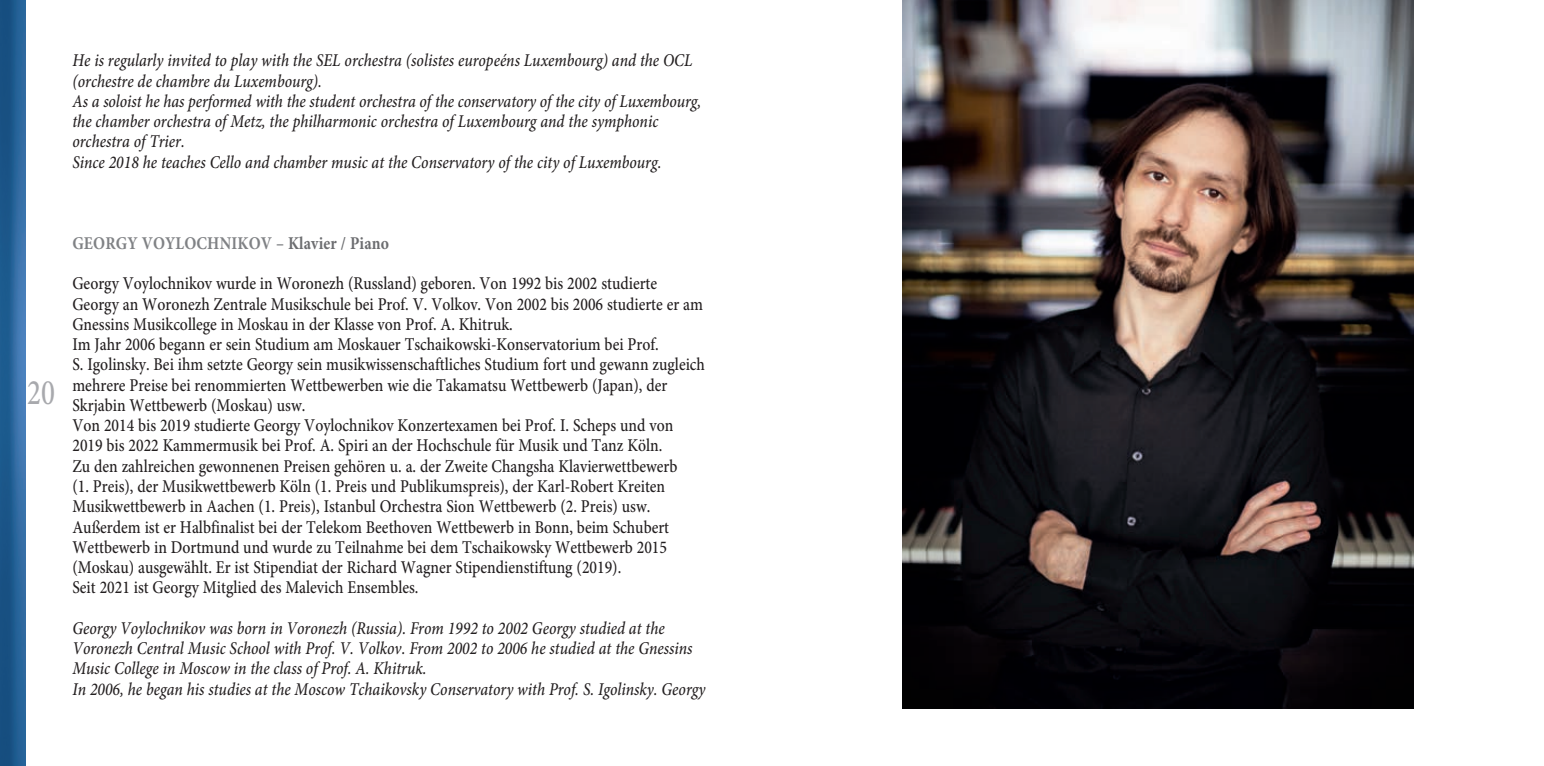
<style>
.page{position:relative;width:1544px;height:766px;background:#fff}
.page>*{position:absolute;margin:0;border:0;box-sizing:border-box;transform-origin:0 0}
.t1{font:500 36px "Minion Pro";color:#a8a9ad;scale:.8 1}
.t2{font:500 18px/20.2px "Minion Pro";color:#231f20;scale:.87 1}
.t3{font:italic 500 18px/20.2px "Minion Pro";color:#231f20;scale:.87 1}
.t4{font:700 18px "Minion Pro";letter-spacing:.01em;color:#808285;scale:.87 1}
.s1{color:#6c6d70}
</style>
<div class="page">
<img style="left:0;top:0;width:26px;height:765px">
<img style="left:902px;top:0;width:511px;height:708px">
<p class="t3" style="left:72px;top:52px;width:714px">He is regularly invited to play with the SEL orchestra (solistes europeéns Luxembourg) and the OCL (orchestre de chambre du Luxembourg).</p>
<p class="t3" style="left:72px;top:93px;width:724px">As a soloist he has performed with the student orchestra of the conservatory of the city of Luxembourg, the chamber orchestra of Metz, the philharmonic orchestra of Luxembourg and the symphonic orchestra of Trier.</p>
<p class="t3" style="left:72px;top:153px;width:678px">Since 2018 he teaches Cello and chamber music at the Conservatory of the city of Luxembourg.</p>
<p class="t1" style="left:27px;top:378px;width:36px">20</p>
<p class="t4" style="left:72px;top:236px;width:365px">GEORGY VOYLOCHNIKOV – <span class="s1">Klavier / Piano</span></p>
<p class="t2" style="left:72px;top:275px;width:726px">Georgy Voylochnikov wurde in Woronezh (Russland) geboren. Von 1992 bis 2002 studierte<br>Georgy an Woronezh Zentrale Musikschule bei Prof. V. Volkov. Von 2002 bis 2006 studierte er am<br>Gnessins Musikcollege in Moskau in der Klasse von Prof. A. Khitruk.</p>
<p class="t2" style="left:72px;top:336px;width:675px">Im Jahr 2006 begann er sein Studium am Moskauer Tschaikowski-Konservatorium bei Prof.</p>
<p class="t2" style="left:72px;top:356px;width:728px">S. Igolinsky. Bei ihm setzte Georgy sein musikwissenschaftliches Studium fort und gewann zugleich mehrere Preise bei renommierten Wettbewerben wie die Takamatsu Wettbewerb (Japan), der<br>Skrjabin Wettbewerb (Moskau) usw.</p>
<p class="t2" style="left:72px;top:417px;width:692px">Von 2014 bis 2019 studierte Georgy Voylochnikov Konzertexamen bei Prof. I. Scheps und von<br>2019 bis 2022 Kammermusik bei Prof. A. Spiri an der Hochschule für Musik und Tanz Köln.</p>
<p class="t2" style="left:72px;top:457px;width:697px">Zu den zahlreichen gewonnenen Preisen gehören u. a. der Zweite Changsha Klavierwettbewerb</p>
<p class="t2" style="left:72px;top:477px;width:683px">(1. Preis), der Musikwettbewerb Köln (1. Preis und Publikumspreis), der Karl-Robert Kreiten<br>Musikwettbewerb in Aachen (1. Preis), Istanbul Orchestra Sion Wettbewerb (2. Preis) usw.</p>
<p class="t2" style="left:72px;top:518px;width:687px;text-align:justify">Außerdem ist er Halbfinalist bei der Telekom Beethoven Wettbewerb in Bonn, beim Schubert Wettbewerb in Dortmund und wurde zu Teilnahme bei dem Tschaikowsky Wettbewerb 2015 (Moskau) ausgewählt. Er ist Stipendiat der Richard Wagner Stipendienstiftung (2019).</p>
<p class="t2" style="left:72px;top:579px;width:399px">Seit 2021 ist Georgy Mitglied des Malevich Ensembles.</p>
<p class="t3" style="left:72px;top:619px;width:682px">Georgy Voylochnikov was born in Voronezh (Russia). From 1992 to 2002 Georgy studied at the</p>
<p class="t3" style="left:72px;top:639px;width:714px">Voronezh Central Music School with Prof. V. Volkov. From 2002 to 2006 he studied at the Gnessins<br>Music College in Moscow in the class of Prof. A. Khitruk.</p>
<p class="t3" style="left:72px;top:680px;width:729px">In 2006, he began his studies at the Moscow Tchaikovsky Conservatory with Prof. S. Igolinsky. Georgy</p>
</div>
